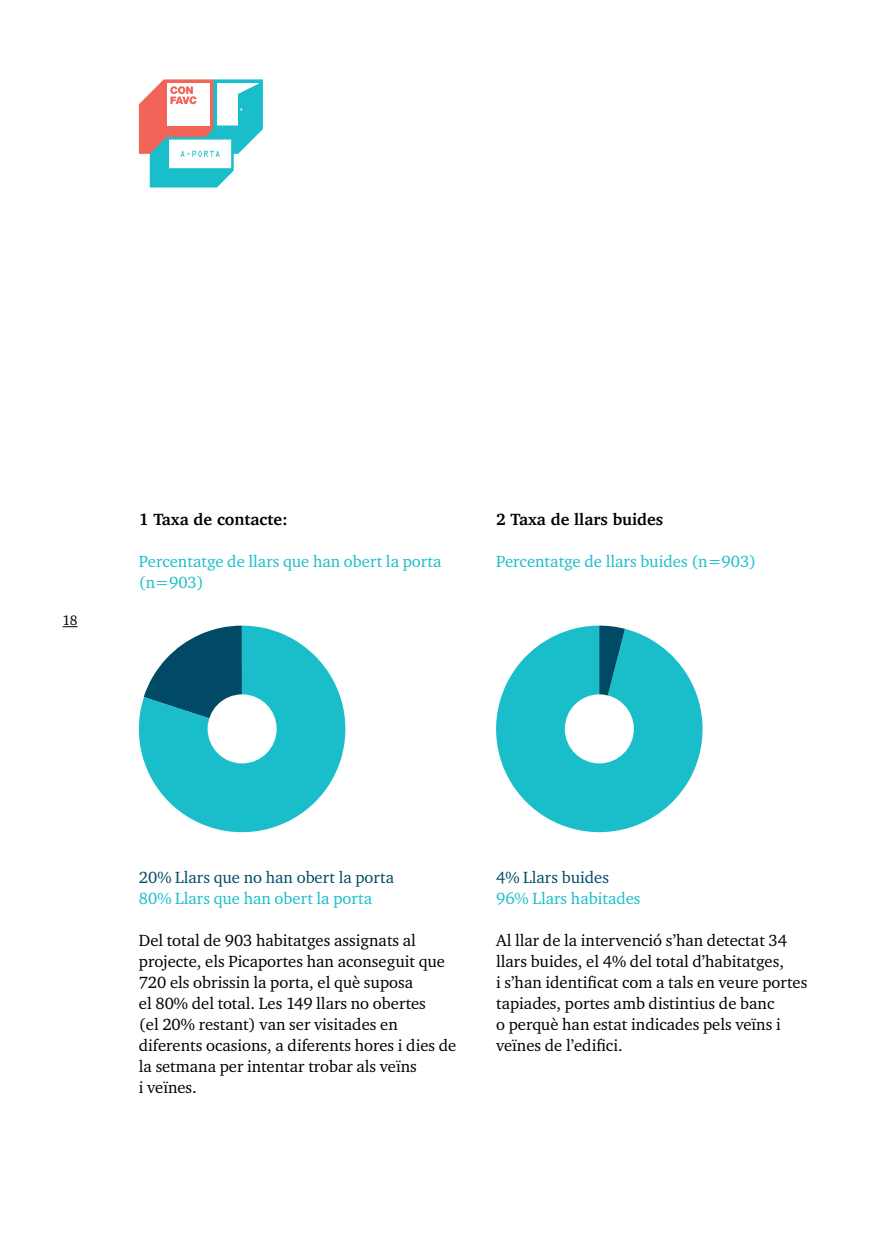
<style>
.page{position:relative;width:893px;height:1241px;background:#fff}
.page>*{position:absolute;margin:0;border:0;box-sizing:border-box;transform-origin:0 0}
.t1{font:16.62px/21px "Charter ITC";color:#000}
.t2{font:16.62px/21px "Charter ITC";color:#1abecb}
.t3{font:16.62px "Charter ITC";color:#004a66}
.t4{font:700 16.62px "Charter";color:#000}
.t5{font:14px "Charter ITC";color:#000}
</style>
<div class="page">
<svg style="left:63px;top:626px;width:15px;height:1px"></svg>
<svg style="left:139px;top:79px;width:124px;height:108px"></svg>
<svg style="left:139px;top:625px;width:206px;height:207px"></svg>
<div style="left:208px;top:694px;width:69px;height:69px;background:#fff;border-radius:50%"></div>
<svg style="left:496px;top:625px;width:207px;height:207px"></svg>
<div style="left:565px;top:694px;width:69px;height:69px;background:#fff;border-radius:50%"></div>
<p class="t5" style="left:63px;top:611px;width:16px">18</p>
<p class="t4" style="left:139px;top:505px;width:150px">1 Taxa de contacte:</p>
<p class="t2" style="left:139px;top:550px;width:304px">Percentatge de llars que han obert la porta (n=903)</p>
<p class="t4" style="left:496px;top:505px;width:169px">2 Taxa de llars buides</p>
<p class="t2" style="left:496px;top:550px;width:262px">Percentatge de llars buides (n=903)</p>
<p class="t3" style="left:139px;top:866px;width:257px">20% Llars que no han obert la porta</p>
<p class="t2" style="left:139px;top:886px;width:235px">80% Llars que han obert la porta</p>
<p class="t1" style="left:139px;top:928px;width:319px">Del total de 903 habitatges assignats al projecte, els Picaportes han aconseguit que 720 els obrissin la porta, el què suposa<br>el 80% del total. Les 149 llars no obertes<br>(el 20% restant) van ser visitades en diferents ocasions, a diferents hores i dies de la setmana per intentar trobar als veïns<br>i veïnes.</p>
<p class="t3" style="left:496px;top:866px;width:114px">4% Llars buides</p>
<p class="t2" style="left:496px;top:886px;width:146px">96% Llars habitades</p>
<p class="t1" style="left:496px;top:928px;width:313px">Al llar de la intervenció s’han detectat 34 llars buides, el 4% del total d’habitatges,<br>i s’han identificat com a tals en veure portes tapiades, portes amb distintius de banc<br>o perquè han estat indicades pels veïns i veïnes de l’edifici.</p>
</div>
